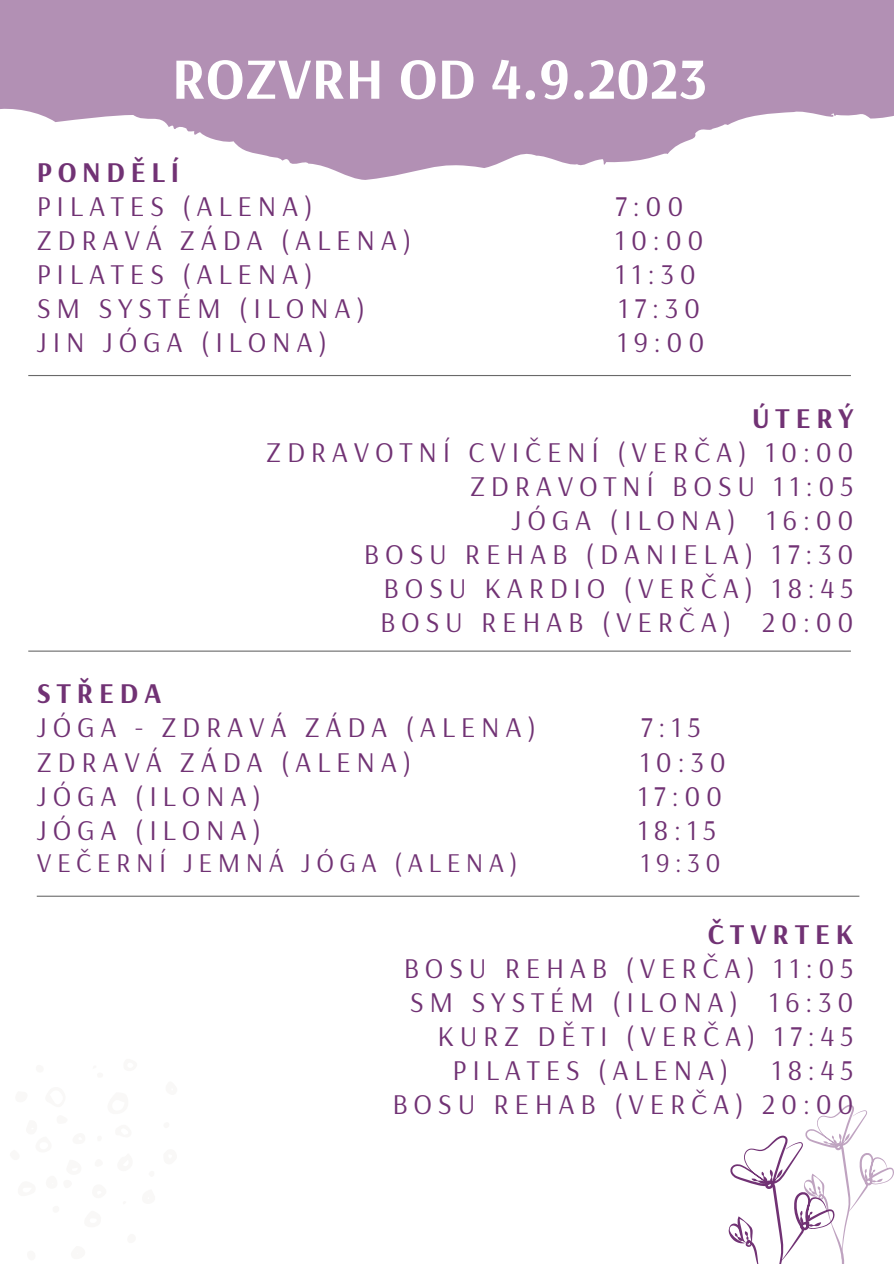
<style>
.page{position:relative;width:894px;height:1264px;background:#fff}
.page>*{position:absolute;margin:0;border:0;box-sizing:border-box;transform-origin:0 0}
.t1{font:700 58.5px "Arsenal";color:#fff}
.t2{font:28.5px "Arsenal";letter-spacing:.2em;color:#713274}
.t3{font:700 28.5px "Arsenal";letter-spacing:.2em;color:#713274}
.t4{font:27px "Arsenal";letter-spacing:.2em;color:#713274}
</style>
<div class="page">
<svg style="left:728px;top:1104px;width:165px;height:159px"></svg>
<hr style="left:28px;top:375px;width:822px;height:1px;background:#000">
<hr style="left:28px;top:650px;width:822px;height:1px;background:#000">
<hr style="left:37px;top:895px;width:822px;height:1px;background:#000">
<svg style="left:0;top:0;width:893px;height:180px;fill:#b290b4"></svg>
<p class="t1" style="left:172px;top:40px;width:536px">ROZVRH OD 4.9.2023</p>
<p class="t3" style="left:37px;top:154px;width:144px">PONDĚLÍ</p>
<p class="t2" style="left:37px;top:188px;width:277px">PILATES (ALENA)</p>
<p class="t2" style="left:615px;top:188px;width:70px">7:00</p>
<p class="t2" style="left:37px;top:222px;width:376px">ZDRAVÁ ZÁDA (ALENA)</p>
<p class="t2" style="left:614px;top:222px;width:90px">10:00</p>
<p class="t2" style="left:37px;top:256px;width:277px">PILATES (ALENA)</p>
<p class="t2" style="left:615px;top:256px;width:82px">11:30</p>
<p class="t2" style="left:37px;top:290px;width:330px">SM SYSTÉM (ILONA)</p>
<p class="t2" style="left:618px;top:290px;width:83px">17:30</p>
<p class="t2" style="left:37px;top:324px;width:292px">JIN JÓGA (ILONA)</p>
<p class="t2" style="left:617px;top:324px;width:89px">19:00</p>
<p class="t3" style="left:751px;top:399px;width:103px">ÚTERÝ</p>
<p class="t2" style="left:266px;top:433px;width:588px">ZDRAVOTNÍ CVIČENÍ (VERČA) 10:00</p>
<p class="t2" style="left:470px;top:467px;width:385px">ZDRAVOTNÍ BOSU 11:05</p>
<p class="t2" style="left:511px;top:501px;width:343px">JÓGA (ILONA) 16:00</p>
<p class="t2" style="left:364px;top:535px;width:491px">BOSU REHAB (DANIELA) 17:30</p>
<p class="t2" style="left:383px;top:569px;width:471px">BOSU KARDIO (VERČA) 18:45</p>
<p class="t2" style="left:380px;top:603px;width:475px">BOSU REHAB (VERČA) 20:00</p>
<p class="t3" style="left:37px;top:675px;width:126px">STŘEDA</p>
<p class="t2" style="left:37px;top:709px;width:500px">JÓGA - ZDRAVÁ ZÁDA (ALENA)</p>
<p class="t2" style="left:640px;top:709px;width:61px">7:15</p>
<p class="t2" style="left:37px;top:743px;width:376px">ZDRAVÁ ZÁDA (ALENA)</p>
<p class="t2" style="left:639px;top:743px;width:87px">10:30</p>
<p class="t2" style="left:37px;top:777px;width:226px">JÓGA (ILONA)</p>
<p class="t2" style="left:637px;top:777px;width:86px">17:00</p>
<p class="t2" style="left:37px;top:811px;width:226px">JÓGA (ILONA)</p>
<p class="t2" style="left:637px;top:811px;width:80px">18:15</p>
<p class="t4" style="left:37px;top:845px;width:482px">VEČERNÍ JEMNÁ JÓGA (ALENA)</p>
<p class="t4" style="left:640px;top:845px;width:82px">19:30</p>
<p class="t3" style="left:707px;top:915px;width:147px">ČTVRTEK</p>
<p class="t2" style="left:403px;top:949px;width:451px">BOSU REHAB (VERČA) 11:05</p>
<p class="t2" style="left:410px;top:983px;width:445px">SM SYSTÉM (ILONA) 16:30</p>
<p class="t2" style="left:437px;top:1017px;width:417px">KURZ DĚTI (VERČA) 17:45</p>
<p class="t2" style="left:452px;top:1051px;width:277px">PILATES (ALENA)</p>
<p class="t2" style="left:771px;top:1051px;width:83px">18:45</p>
<p class="t2" style="left:392px;top:1085px;width:462px">BOSU REHAB (VERČA) 20:00</p>
</div>
